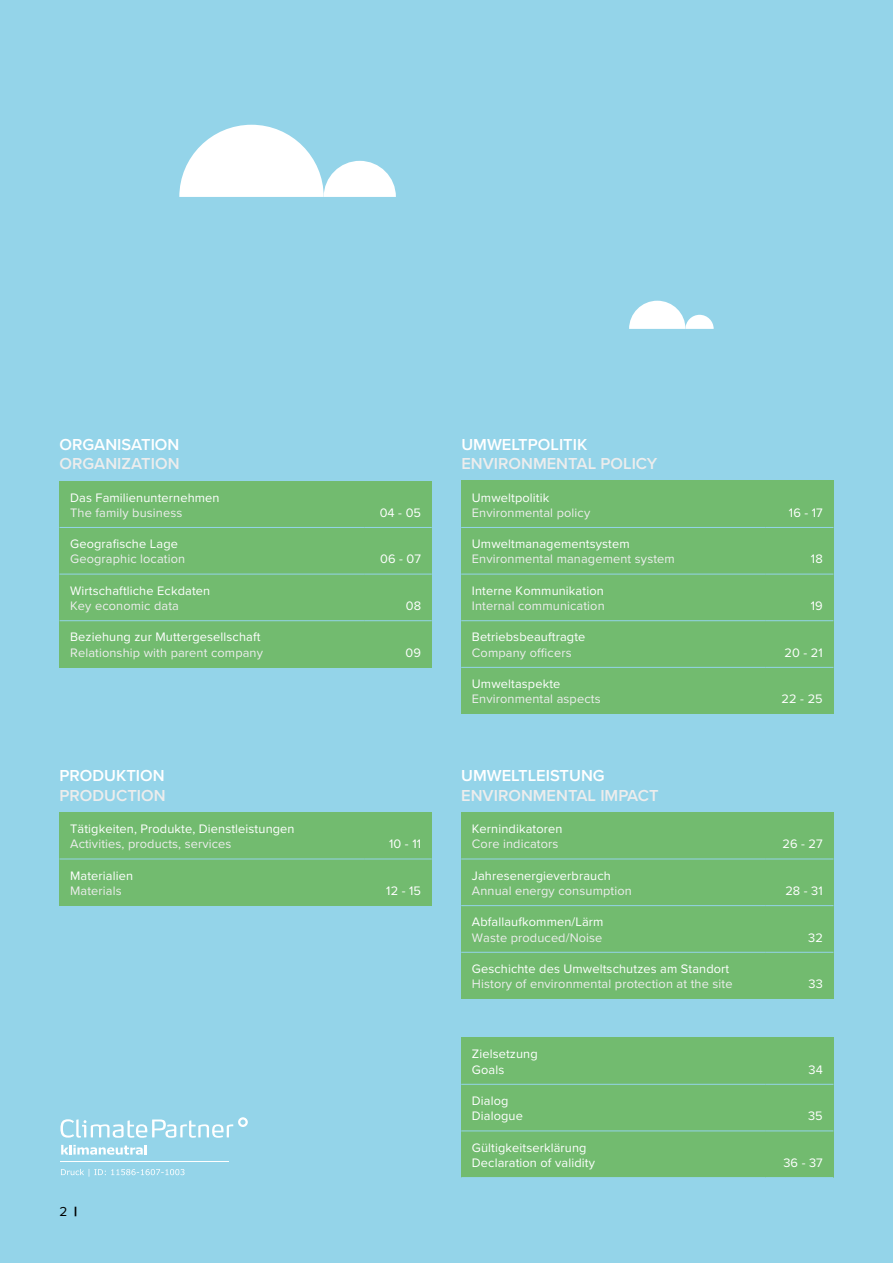
<style>
.page{position:relative;width:893px;height:1263px;background:#94d4e9}
.page>*{position:absolute;margin:0;border:0;box-sizing:border-box;transform-origin:0 0}
.t1{font:600 16.5px "Proxima Nova";color:#ededed}
.t2{font:600 16.5px "Proxima Nova";color:#fff}
.t3{font:13.5px "Proxima Nova";color:#000}
.t4{font:12.75px/15.3px "Proxima Nova";letter-spacing:.01em;color:#fff}
.t5{font:12.75px "Proxima Nova";letter-spacing:.01em;color:#ededed}
.s1{font-weight:900}
</style>
<div class="page">
<div style="left:60px;top:481px;width:372px;height:186px;background:#72bb6f"></div>
<hr style="left:60px;top:527px;width:304px;height:1px;background:#94d4e9">
<hr style="left:364px;top:527px;width:68px;height:1px;background:#94d4e9">
<hr style="left:60px;top:574px;width:304px;height:1px;background:#94d4e9">
<hr style="left:364px;top:574px;width:68px;height:1px;background:#94d4e9">
<hr style="left:60px;top:620px;width:304px;height:1px;background:#94d4e9">
<hr style="left:364px;top:620px;width:68px;height:1px;background:#94d4e9">
<div style="left:461px;top:1038px;width:372px;height:140px;background:#72bb6f"></div>
<hr style="left:461px;top:1084px;width:305px;height:1px;background:#94d4e9">
<hr style="left:766px;top:1084px;width:67px;height:1px;background:#94d4e9">
<hr style="left:461px;top:1130px;width:305px;height:1px;background:#94d4e9">
<hr style="left:766px;top:1130px;width:67px;height:1px;background:#94d4e9">
<hr style="left:461px;top:1177px;width:305px;height:1px;background:#94d4e9">
<hr style="left:766px;top:1177px;width:67px;height:1px;background:#94d4e9">
<div style="left:461px;top:481px;width:372px;height:233px;background:#72bb6f"></div>
<hr style="left:461px;top:527px;width:305px;height:1px;background:#94d4e9">
<hr style="left:766px;top:527px;width:67px;height:1px;background:#94d4e9">
<hr style="left:461px;top:574px;width:305px;height:1px;background:#94d4e9">
<hr style="left:766px;top:574px;width:67px;height:1px;background:#94d4e9">
<hr style="left:461px;top:620px;width:305px;height:1px;background:#94d4e9">
<hr style="left:766px;top:620px;width:67px;height:1px;background:#94d4e9">
<hr style="left:461px;top:667px;width:305px;height:1px;background:#94d4e9">
<hr style="left:766px;top:667px;width:67px;height:1px;background:#94d4e9">
<div style="left:60px;top:812px;width:372px;height:94px;background:#72bb6f"></div>
<hr style="left:60px;top:859px;width:304px;height:1px;background:#94d4e9">
<hr style="left:364px;top:859px;width:68px;height:1px;background:#94d4e9">
<div style="left:461px;top:812px;width:372px;height:187px;background:#72bb6f"></div>
<hr style="left:461px;top:859px;width:305px;height:1px;background:#94d4e9">
<hr style="left:766px;top:859px;width:67px;height:1px;background:#94d4e9">
<hr style="left:461px;top:905px;width:305px;height:1px;background:#94d4e9">
<hr style="left:766px;top:905px;width:67px;height:1px;background:#94d4e9">
<hr style="left:461px;top:952px;width:305px;height:1px;background:#94d4e9">
<hr style="left:766px;top:952px;width:67px;height:1px;background:#94d4e9">
<svg style="left:179px;top:125px;width:217px;height:72px"></svg>
<svg style="left:629px;top:301px;width:85px;height:28px"></svg>
<svg style="left:61px;top:1145px;width:86px;height:10px"></svg>
<hr style="left:61px;top:1161px;width:168px;height:1px;background:#fff">
<svg style="left:60px;top:1117px;width:188px;height:21px"></svg>
<svg style="left:61px;top:1169px;width:124px;height:8px"></svg>
<p class="t2" style="left:60px;top:432px;width:121px">ORGANISATION</p>
<p class="t1" style="left:60px;top:451px;width:122px">ORGANIZATION</p>
<p class="t2" style="left:461px;top:432px;width:127px">UMWELTPOLITIK</p>
<p class="t1" style="left:461px;top:451px;width:198px">ENVIRONMENTAL POLICY</p>
<p class="t4" style="left:70px;top:489px;width:151px">Das Familienunternehmen</p>
<p class="t5" style="left:70px;top:503px;width:114px">The family business</p>
<p class="t4" style="left:380px;top:504px;width:43px">04 - 05</p>
<p class="t4" style="left:70px;top:536px;width:109px">Geografische Lage</p>
<p class="t5" style="left:70px;top:550px;width:117px">Geographic location</p>
<p class="t4" style="left:380px;top:551px;width:42px">06 - 07</p>
<p class="t4" style="left:70px;top:582px;width:142px">Wirtschaftliche Eckdaten</p>
<p class="t5" style="left:70px;top:596px;width:110px">Key economic data</p>
<p class="t4" style="left:406px;top:598px;width:17px">08</p>
<p class="t4" style="left:70px;top:629px;width:192px">Beziehung zur Muttergesellschaft</p>
<p class="t5" style="left:70px;top:643px;width:194px">Relationship with parent company</p>
<p class="t4" style="left:406px;top:644px;width:17px">09</p>
<p class="t4" style="left:472px;top:489px;width:79px">Umweltpolitik</p>
<p class="t5" style="left:472px;top:503px;width:120px">Environmental policy</p>
<p class="t4" style="left:789px;top:504px;width:35px">16 - 17</p>
<p class="t4" style="left:472px;top:536px;width:159px">Umweltmanagementsystem</p>
<p class="t5" style="left:472px;top:550px;width:205px">Environmental management system</p>
<p class="t4" style="left:811px;top:551px;width:13px">18</p>
<p class="t4" style="left:472px;top:582px;width:133px">Interne Kommunikation</p>
<p class="t5" style="left:472px;top:596px;width:134px">Internal communication</p>
<p class="t4" style="left:811px;top:598px;width:13px">19</p>
<p class="t4" style="left:472px;top:629px;width:115px">Betriebsbeauftragte</p>
<p class="t5" style="left:472px;top:643px;width:101px">Company officers</p>
<p class="t4" style="left:784px;top:644px;width:40px">20 - 21</p>
<p class="t4" style="left:472px;top:676px;width:90px">Umweltaspekte</p>
<p class="t5" style="left:472px;top:690px;width:130px">Environmental aspects</p>
<p class="t4" style="left:782px;top:691px;width:43px">22 - 25</p>
<p class="t2" style="left:60px;top:763px;width:107px">PRODUKTION</p>
<p class="t1" style="left:60px;top:783px;width:108px">PRODUCTION</p>
<p class="t2" style="left:461px;top:763px;width:145px">UMWELTLEISTUNG</p>
<p class="t1" style="left:461px;top:783px;width:199px">ENVIRONMENTAL IMPACT</p>
<p class="t4" style="left:70px;top:821px;width:226px">Tätigkeiten, Produkte, Dienstleistungen</p>
<p class="t5" style="left:70px;top:835px;width:163px">Activities, products, services</p>
<p class="t4" style="left:389px;top:836px;width:33px">10 - 11</p>
<p class="t4" style="left:70px;top:867px;width:64px">Materialien</p>
<p class="t5" style="left:70px;top:881px;width:53px">Materials</p>
<p class="t4" style="left:386px;top:882px;width:36px">12 - 15</p>
<p class="t4" style="left:472px;top:821px;width:92px">Kernindikatoren</p>
<p class="t5" style="left:472px;top:835px;width:88px">Core indicators</p>
<p class="t4" style="left:782px;top:836px;width:42px">26 - 27</p>
<p class="t4" style="left:472px;top:867px;width:141px">Jahresenergieverbrauch</p>
<p class="t5" style="left:472px;top:881px;width:161px">Annual energy consumption</p>
<p class="t4" style="left:785px;top:882px;width:39px">28 - 31</p>
<p class="t4" style="left:472px;top:914px;width:133px">Abfallaufkommen/Lärm</p>
<p class="t5" style="left:472px;top:928px;width:132px">Waste produced/Noise</p>
<p class="t4" style="left:808px;top:929px;width:16px">32</p>
<p class="t4" style="left:472px;top:960px;width:259px">Geschichte des Umweltschutzes am Standort</p>
<p class="t5" style="left:472px;top:974px;width:262px">History of environmental protection at the site</p>
<p class="t4" style="left:808px;top:976px;width:16px">33</p>
<p class="t4" style="left:472px;top:1046px;width:67px">Zielsetzung<br>Goals</p>
<p class="t4" style="left:808px;top:1061px;width:16px">34</p>
<p class="t4" style="left:472px;top:1092px;width:53px">Dialog<br>Dialogue</p>
<p class="t4" style="left:808px;top:1108px;width:16px">35</p>
<p class="t4" style="left:472px;top:1139px;width:125px">Gültigkeitserklärung<br>Declaration of validity</p>
<p class="t4" style="left:783px;top:1154px;width:41px">36 - 37</p>
<p class="t3" style="left:60px;top:1201px;width:19px">2 <span class="s1">|</span></p>
</div>
